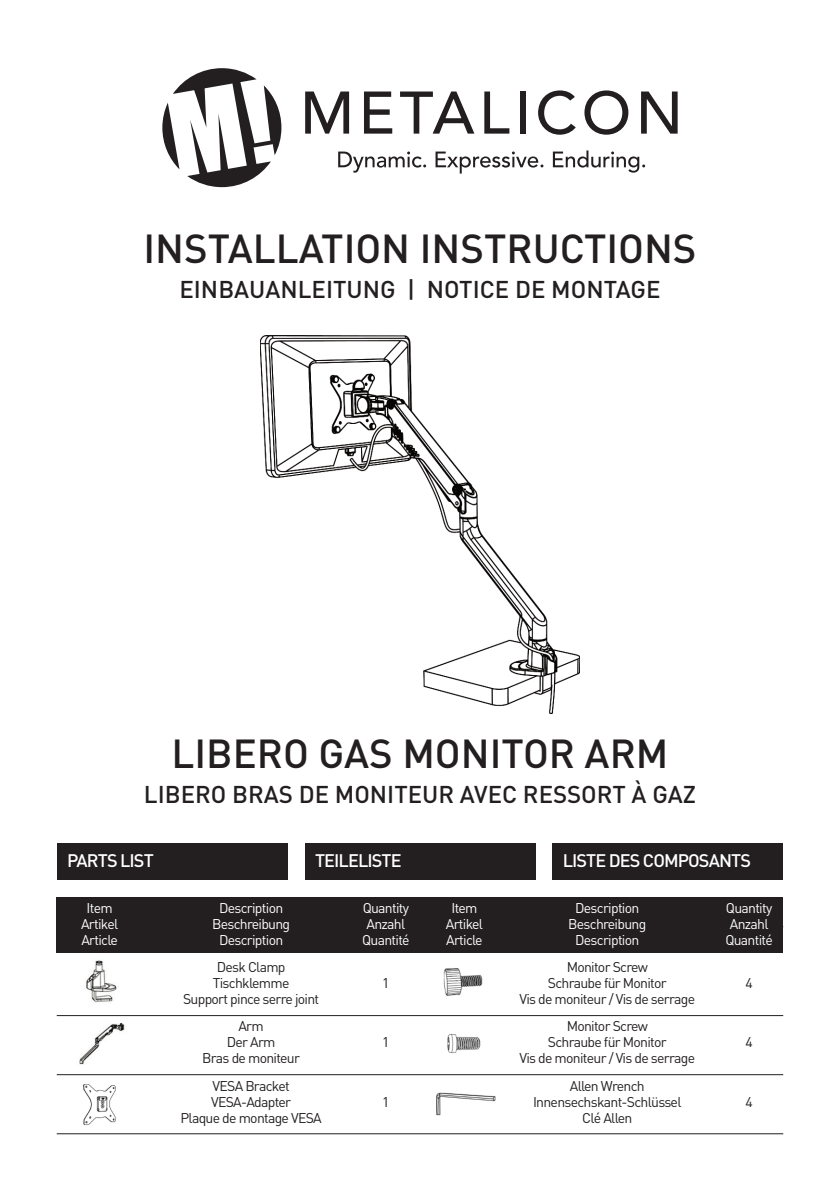
<style>
.page{position:relative;width:840px;height:1191px;background:#fff}
.page>*{position:absolute;margin:0;border:0;box-sizing:border-box;transform-origin:0 0}
.t1{font:500 40px "DIN";color:#231f20}
.t2{font:500 24px "DIN";color:#231f20}
.t3{font:500 18px "DIN";letter-spacing:-.05em;color:#fff}
.t4{font:14px "DIN";letter-spacing:-.05em;color:#231f20}
.t5{font:14px "DIN";letter-spacing:-.05em;color:#fff}
</style>
<div class="page">
<img style="left:260px;top:335px;width:319px;height:378px">
<svg style="left:162px;top:68px;width:119px;height:119px"></svg>
<svg style="left:305px;top:91px;width:44px;height:43px"></svg>
<svg style="left:364px;top:91px;width:28px;height:43px"></svg>
<svg style="left:400px;top:91px;width:74px;height:43px"></svg>
<svg style="left:484px;top:91px;width:25px;height:43px"></svg>
<div style="left:519px;top:91px;width:6px;height:43px;background:#231f20"></div>
<svg style="left:538px;top:90px;width:37px;height:45px"></svg>
<svg style="left:584px;top:90px;width:44px;height:45px"></svg>
<svg style="left:641px;top:91px;width:36px;height:43px"></svg>
<svg style="left:338px;top:151px;width:88px;height:22px"></svg>
<svg style="left:435px;top:151px;width:108px;height:23px"></svg>
<svg style="left:552px;top:150px;width:92px;height:23px"></svg>
<div style="left:57px;top:843px;width:230px;height:37px;background:#231f20"></div>
<div style="left:57px;top:897px;width:725px;height:56px;background:#231f20"></div>
<div style="left:304px;top:843px;width:231px;height:37px;background:#231f20"></div>
<div style="left:552px;top:843px;width:230px;height:37px;background:#231f20"></div>
<img style="left:86px;top:960px;width:31px;height:42px">
<img style="left:79px;top:1023px;width:46px;height:42px">
<img style="left:83px;top:1084px;width:33px;height:42px">
<img style="left:436px;top:1092px;width:60px;height:24px">
<img style="left:447px;top:1034px;width:34px;height:19px">
<img style="left:443px;top:968px;width:40px;height:28px">
<hr style="left:57px;top:1015px;width:725px;height:1px;background:#231f20">
<hr style="left:57px;top:1074px;width:725px;height:1px;background:#231f20">
<hr style="left:57px;top:1133px;width:725px;height:1px;background:#231f20">
<h1 class="t1" style="left:143px;top:226px;width:554px">INSTALLATION INSTRUCTIONS</h1>
<h2 class="t2" style="left:179px;top:276px;width:482px">EINBAUANLEITUNG | NOTICE DE MONTAGE</h2>
<h1 class="t1" style="left:171px;top:730px;width:498px">LIBERO GAS MONITOR ARM</h1>
<h2 class="t2" style="left:144px;top:780px;width:553px">LIBERO BRAS DE MONITEUR AVEC RESSORT À GAZ</h2>
<p class="t3" style="left:67px;top:850px;width:88px">PARTS LIST</p>
<p class="t3" style="left:315px;top:850px;width:88px">TEILELISTE</p>
<p class="t3" style="left:562px;top:850px;width:190px">LISTE DES COMPOSANTS</p>
<p class="t5" style="left:87px;top:899px;width:28px">Item</p>
<p class="t5" style="left:219px;top:899px;width:66px">Description</p>
<p class="t5" style="left:362px;top:899px;width:48px">Quantity</p>
<p class="t5" style="left:451px;top:899px;width:28px">Item</p>
<p class="t5" style="left:575px;top:899px;width:66px">Description</p>
<p class="t5" style="left:725px;top:899px;width:48px">Quantity</p>
<p class="t5" style="left:81px;top:915px;width:39px">Artikel</p>
<p class="t5" style="left:212px;top:915px;width:79px">Beschreibung</p>
<p class="t5" style="left:366px;top:915px;width:40px">Anzahl</p>
<p class="t5" style="left:445px;top:915px;width:39px">Artikel</p>
<p class="t5" style="left:568px;top:915px;width:79px">Beschreibung</p>
<p class="t5" style="left:729px;top:915px;width:40px">Anzahl</p>
<p class="t5" style="left:81px;top:931px;width:38px">Article</p>
<p class="t5" style="left:219px;top:931px;width:66px">Description</p>
<p class="t5" style="left:362px;top:931px;width:49px">Quantité</p>
<p class="t5" style="left:446px;top:931px;width:38px">Article</p>
<p class="t5" style="left:575px;top:931px;width:66px">Description</p>
<p class="t5" style="left:725px;top:931px;width:49px">Quantité</p>
<p class="t4" style="left:216px;top:959px;width:70px">Desk Clamp</p>
<p class="t4" style="left:566px;top:959px;width:83px">Monitor Screw</p>
<p class="t4" style="left:213px;top:975px;width:78px">Tischklemme</p>
<p class="t4" style="left:382px;top:975px;width:9px">1</p>
<p class="t4" style="left:547px;top:975px;width:120px">Schraube für Monitor</p>
<p class="t4" style="left:745px;top:975px;width:9px">4</p>
<p class="t4" style="left:183px;top:991px;width:137px">Support pince serre joint</p>
<p class="t4" style="left:519px;top:991px;width:177px">Vis de moniteur / Vis de serrage</p>
<p class="t4" style="left:238px;top:1018px;width:27px">Arm</p>
<p class="t4" style="left:566px;top:1018px;width:83px">Monitor Screw</p>
<p class="t4" style="left:227px;top:1034px;width:50px">Der Arm</p>
<p class="t4" style="left:382px;top:1034px;width:9px">1</p>
<p class="t4" style="left:547px;top:1034px;width:120px">Schraube für Monitor</p>
<p class="t4" style="left:745px;top:1034px;width:9px">4</p>
<p class="t4" style="left:202px;top:1050px;width:99px">Bras de moniteur</p>
<p class="t4" style="left:519px;top:1050px;width:177px">Vis de moniteur / Vis de serrage</p>
<p class="t4" style="left:212px;top:1077px;width:79px">VESA Bracket</p>
<p class="t4" style="left:569px;top:1077px;width:76px">Allen Wrench</p>
<p class="t4" style="left:211px;top:1093px;width:82px">VESA-Adapter</p>
<p class="t4" style="left:382px;top:1093px;width:9px">1</p>
<p class="t4" style="left:532px;top:1093px;width:150px">Innensechskant-Schlüssel</p>
<p class="t4" style="left:745px;top:1093px;width:9px">4</p>
<p class="t4" style="left:180px;top:1109px;width:143px">Plaque de montage VESA</p>
<p class="t4" style="left:582px;top:1109px;width:52px">Clé Allen</p>
</div>
